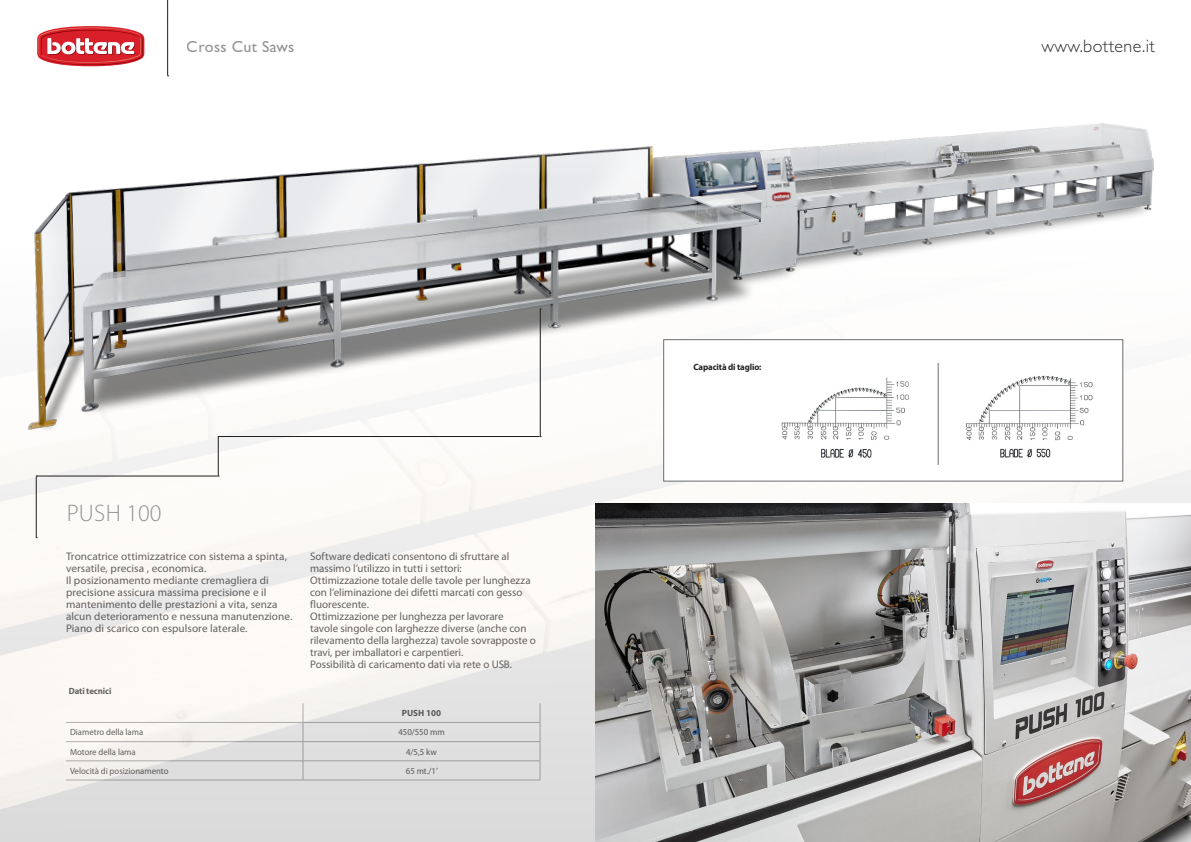
<style>
.page{position:relative;width:1191px;height:842px;background:#fff}
.page>*{position:absolute;margin:0;border:0;box-sizing:border-box;transform-origin:0 0}
.t1{font:300 24px "Myriad Pro";letter-spacing:.02em;color:#939598}
.t2{font:300 18px "Gill Sans Std";letter-spacing:.02em;color:#313131}
.t3{font:16px "Gill Sans Std";letter-spacing:.02em;color:#231f20}
.t4{font:11px/12px "Myriad Pro";color:#231f20}
.t5{font:9px "Myriad Pro";color:#231f20}
.t6{font:700 9px "Myriad Pro";letter-spacing:-.01em;color:#231f20}
</style>
<div class="page">
<img style="left:0;top:66px;width:1191px;height:441px">
<img style="left:595px;top:503px;width:596px;height:339px">
<div style="left:663px;top:340px;width:460px;height:141px;background:#fff"></div>
<img style="left:781px;top:377px;width:129px;height:81px">
<img style="left:966px;top:375px;width:127px;height:83px">
<hr style="left:938px;top:363px;width:1px;height:102px;background:#6c6d70">
<svg style="left:167px;top:0;width:2px;height:77px"></svg>
<svg style="left:37px;top:26px;width:107px;height:40px"></svg>
<svg style="left:36px;top:309px;width:505px;height:229px"></svg>
<hr style="left:66px;top:722px;width:237px;height:1px;background:#939598">
<hr style="left:303px;top:722px;width:237px;height:1px;background:#939598">
<hr style="left:66px;top:741px;width:237px;height:1px;background:#939598">
<hr style="left:303px;top:741px;width:237px;height:1px;background:#939598">
<hr style="left:66px;top:761px;width:237px;height:1px;background:#939598">
<hr style="left:303px;top:761px;width:237px;height:1px;background:#939598">
<svg style="left:303px;top:703px;width:1px;height:77px"></svg>
<svg style="left:540px;top:703px;width:1px;height:77px"></svg>
<hr style="left:66px;top:780px;width:237px;height:1px;background:#939598">
<hr style="left:303px;top:780px;width:237px;height:1px;background:#939598">
<h3 class="t3" style="left:187px;top:37px;width:109px">Cross Cut Saws</h3>
<h2 class="t2" style="left:1041px;top:36px;width:115px">www.bottene.it</h2>
<h1 class="t1" style="left:66px;top:499px;width:97px">PUSH 100</h1>
<p class="t4" style="left:66px;top:550px;width:228px">Troncatrice ottimizzatrice con sistema a spinta, versatile, precisa , economica.<br>Il posizionamento mediante cremagliera di precisione assicura massima precisione e il mantenimento delle prestazioni a vita, senza alcun deterioramento e nessuna manutenzione.<br>Piano di scarico con espulsore laterale.</p>
<p class="t4" style="left:310px;top:550px;width:227px">Software dedicati consentono di sfruttare al massimo l’utilizzo in tutti i settori:<br>Ottimizzazione totale delle tavole per lunghezza con l’eliminazione dei difetti marcati con gesso fluorescente.<br>Ottimizzazione per lunghezza per lavorare<br>tavole singole con larghezze diverse (anche con rilevamento della larghezza) tavole sovrapposte o travi, per imballatori e carpentieri.<br>Possibilità di caricamento dati via rete o USB.</p>
<p class="t6" style="left:69px;top:685px;width:44px">Dati tecnici</p>
<p class="t6" style="left:402px;top:707px;width:41px">PUSH 100</p>
<p class="t5" style="left:70px;top:727px;width:75px">Diametro della lama</p>
<p class="t5" style="left:398px;top:727px;width:48px">450/550 mm</p>
<p class="t5" style="left:70px;top:746px;width:67px">Motore della lama</p>
<p class="t5" style="left:406px;top:746px;width:32px">4/5,5 kw</p>
<p class="t5" style="left:70px;top:765px;width:100px">Velocità di posizionamento</p>
<p class="t5" style="left:406px;top:765px;width:34px">65 mt./1’</p>
<p class="t6" style="left:693px;top:361px;width:69px">Capacità di taglio:</p>
</div>
